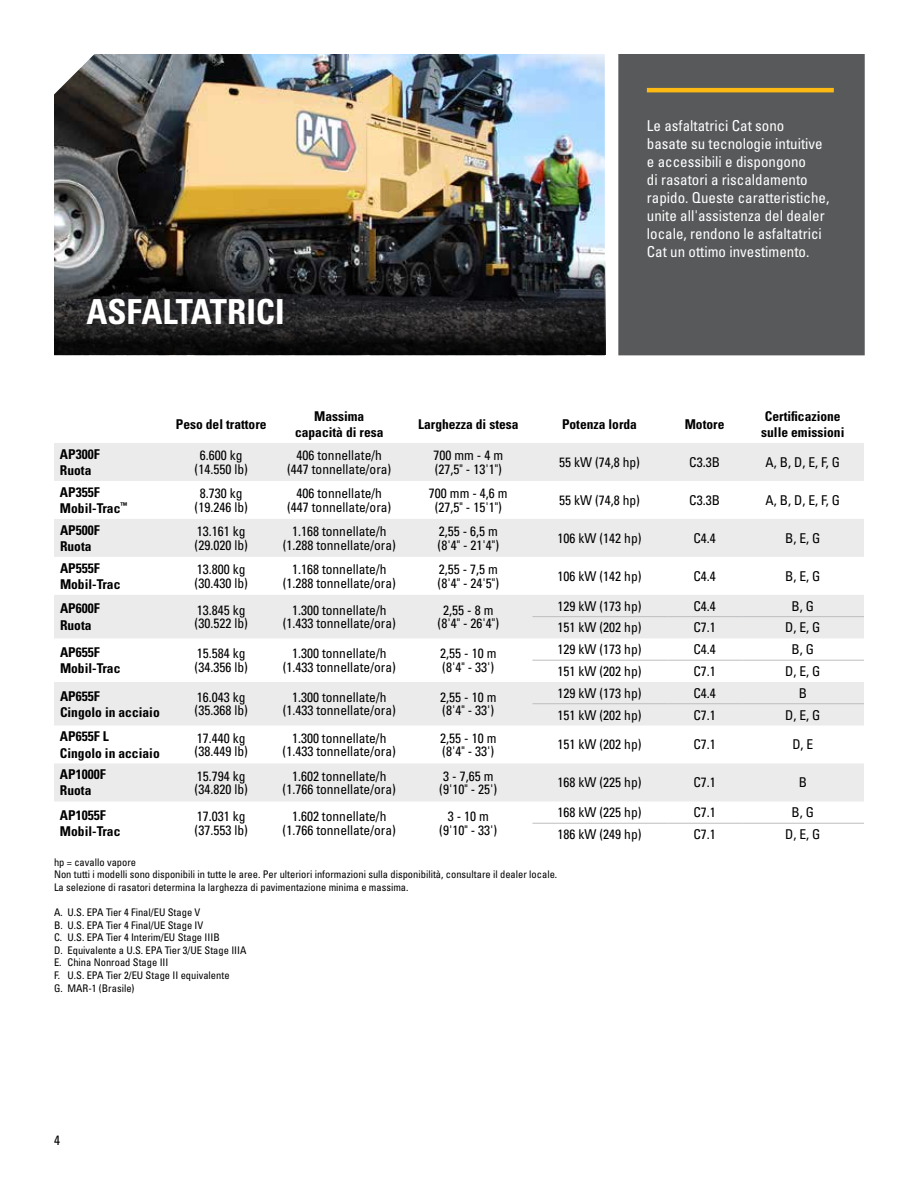
<style>
.page{position:relative;width:918px;height:1188px;background:#fff}
.page>*{position:absolute;margin:0;border:0;box-sizing:border-box;transform-origin:0 0}
.t1{font:700 condensed 34.5px "Univers LT Std";color:#fff}
.t2{font:condensed 15px/18px "Univers LT Std";color:#fff}
.t3{font:condensed 13.5px/13.5px "Univers LT Std";color:#000;text-align:center}
.t4{font:700 condensed 13.5px/16.2px "Univers LT Std";color:#000}
.t5{font:condensed 10.5px/12.6px "Univers LT Std";color:#000}
</style>
<div class="page">
<img style="left:54px;top:54px;width:551px;height:57px">
<svg style="left:54px;top:443px;width:810px;height:114px;fill:#ebebec"></svg>
<svg style="left:54px;top:595px;width:810px;height:206px;fill:#ebebec"></svg>
<hr style="left:532px;top:616px;width:135px;height:1px;background:#bcbec0">
<hr style="left:667px;top:616px;width:75px;height:1px;background:#bcbec0">
<hr style="left:742px;top:616px;width:122px;height:1px;background:#bcbec0">
<hr style="left:532px;top:660px;width:135px;height:1px;background:#bcbec0">
<hr style="left:667px;top:660px;width:75px;height:1px;background:#bcbec0">
<hr style="left:742px;top:660px;width:122px;height:1px;background:#bcbec0">
<hr style="left:532px;top:703px;width:135px;height:1px;background:#bcbec0">
<hr style="left:667px;top:703px;width:75px;height:1px;background:#bcbec0">
<hr style="left:742px;top:703px;width:122px;height:1px;background:#bcbec0">
<hr style="left:532px;top:823px;width:135px;height:1px;background:#bcbec0">
<hr style="left:667px;top:823px;width:75px;height:1px;background:#bcbec0">
<hr style="left:742px;top:823px;width:122px;height:1px;background:#bcbec0">
<div style="left:618px;top:54px;width:247px;height:301px;background:#58595b"></div>
<hr style="left:647px;top:88px;width:187px;height:4px;background:#fdba12">
<img style="left:54px;top:111px;width:552px;height:244px">
<h1 class="t1" style="left:86px;top:290px;width:200px">ASFALTATRICI</h1>
<p class="t2" style="left:647px;top:116px;width:184px">Le asfaltatrici Cat sono<br>basate su tecnologie intuitive e accessibili e dispongono<br>di rasatori a riscaldamento rapido. Queste caratteristiche, unite all'assistenza del dealer locale, rendono le asfaltatrici<br>Cat un ottimo investimento.</p>
<p class="t4" style="left:176px;top:416px;width:92px">Peso del trattore</p>
<p class="t4" style="left:295px;top:408px;width:90px;text-align:center">Massima capacità di resa</p>
<p class="t4" style="left:418px;top:416px;width:102px">Larghezza di stesa</p>
<p class="t4" style="left:562px;top:416px;width:77px">Potenza lorda</p>
<p class="t4" style="left:685px;top:416px;width:41px">Motore</p>
<p class="t4" style="left:761px;top:408px;width:85px">Certificazione sulle emissioni</p>
<p class="t4" style="left:60px;top:446px;width:41px">AP300F<br>Ruota</p>
<p class="t3" style="left:195px;top:448px;width:55px">6.600 kg (14.550 lb)</p>
<p class="t3" style="left:287px;top:448px;width:106px">406 tonnellate/h (447 tonnellate/ora)</p>
<p class="t3" style="left:433px;top:448px;width:71px;text-align:left">700 mm - 4 m (27,5" - 13'1")</p>
<p class="t3" style="left:559px;top:455px;width:82px">55 kW (74,8 hp)</p>
<p class="t3" style="left:689px;top:455px;width:32px">C3.3B</p>
<p class="t3" style="left:766px;top:455px;width:76px">A, B, D, E, F, G</p>
<p class="t4" style="left:60px;top:484px;width:69px">AP355F<br>Mobil-Trac<sup>™</sup></p>
<p class="t3" style="left:195px;top:486px;width:55px">8.730 kg (19.246 lb)</p>
<p class="t3" style="left:287px;top:486px;width:106px">406 tonnellate/h (447 tonnellate/ora)</p>
<p class="t3" style="left:429px;top:486px;width:80px">700 mm - 4,6 m (27,5" - 15'1")</p>
<p class="t3" style="left:559px;top:493px;width:82px">55 kW (74,8 hp)</p>
<p class="t3" style="left:689px;top:493px;width:32px">C3.3B</p>
<p class="t3" style="left:766px;top:493px;width:76px">A, B, D, E, F, G</p>
<p class="t4" style="left:60px;top:522px;width:41px">AP500F<br>Ruota</p>
<p class="t3" style="left:195px;top:524px;width:55px;text-align:left">13.161 kg (29.020 lb)</p>
<p class="t3" style="left:283px;top:524px;width:115px">1.168 tonnellate/h (1.288 tonnellate/ora)</p>
<p class="t3" style="left:438px;top:524px;width:63px;text-align:left">2,55 - 6,5 m (8'4" - 21'4")</p>
<p class="t3" style="left:558px;top:531px;width:85px">106 kW (142 hp)</p>
<p class="t3" style="left:693px;top:531px;width:24px">C4.4</p>
<p class="t3" style="left:785px;top:531px;width:37px">B, E, G</p>
<p class="t4" style="left:60px;top:560px;width:62px">AP555F<br>Mobil-Trac</p>
<p class="t3" style="left:195px;top:562px;width:55px;text-align:left">13.800 kg (30.430 lb)</p>
<p class="t3" style="left:283px;top:562px;width:115px">1.168 tonnellate/h (1.288 tonnellate/ora)</p>
<p class="t3" style="left:438px;top:562px;width:63px;text-align:left">2,55 - 7,5 m (8'4" - 24'5")</p>
<p class="t3" style="left:558px;top:569px;width:85px">106 kW (142 hp)</p>
<p class="t3" style="left:693px;top:569px;width:24px">C4.4</p>
<p class="t3" style="left:785px;top:569px;width:37px">B, E, G</p>
<p class="t4" style="left:60px;top:600px;width:41px">AP600F<br>Ruota</p>
<p class="t3" style="left:195px;top:603px;width:55px;text-align:left">13.845 kg (30.522 lb)</p>
<p class="t3" style="left:283px;top:603px;width:115px">1.300 tonnellate/h (1.433 tonnellate/ora)</p>
<p class="t3" style="left:438px;top:603px;width:63px">2,55 - 8 m (8'4" - 26'4")</p>
<p class="t3" style="left:558px;top:599px;width:85px">129 kW (173 hp)</p>
<p class="t3" style="left:693px;top:599px;width:24px">C4.4</p>
<p class="t3" style="left:792px;top:599px;width:24px">B, G</p>
<p class="t3" style="left:558px;top:621px;width:85px">151 kW (202 hp)</p>
<p class="t3" style="left:693px;top:621px;width:24px">C7.1</p>
<p class="t3" style="left:785px;top:621px;width:37px">D, E, G</p>
<p class="t4" style="left:60px;top:644px;width:62px">AP655F<br>Mobil-Trac</p>
<p class="t3" style="left:195px;top:647px;width:55px;text-align:left">15.584 kg (34.356 lb)</p>
<p class="t3" style="left:283px;top:647px;width:115px">1.300 tonnellate/h (1.433 tonnellate/ora)</p>
<p class="t3" style="left:440px;top:647px;width:58px;text-align:left">2,55 - 10 m (8'4" - 33')</p>
<p class="t3" style="left:558px;top:642px;width:85px">129 kW (173 hp)</p>
<p class="t3" style="left:693px;top:642px;width:24px">C4.4</p>
<p class="t3" style="left:792px;top:642px;width:24px">B, G</p>
<p class="t3" style="left:558px;top:664px;width:85px">151 kW (202 hp)</p>
<p class="t3" style="left:693px;top:664px;width:24px">C7.1</p>
<p class="t3" style="left:785px;top:664px;width:37px">D, E, G</p>
<p class="t4" style="left:60px;top:688px;width:101px">AP655F<br>Cingolo in acciaio</p>
<p class="t3" style="left:195px;top:690px;width:55px;text-align:left">16.043 kg (35.368 lb)</p>
<p class="t3" style="left:283px;top:690px;width:115px">1.300 tonnellate/h (1.433 tonnellate/ora)</p>
<p class="t3" style="left:440px;top:690px;width:58px;text-align:left">2,55 - 10 m (8'4" - 33')</p>
<p class="t3" style="left:558px;top:686px;width:85px">129 kW (173 hp)</p>
<p class="t3" style="left:693px;top:686px;width:24px">C4.4</p>
<p class="t3" style="left:799px;top:686px;width:10px">B</p>
<p class="t3" style="left:558px;top:708px;width:85px">151 kW (202 hp)</p>
<p class="t3" style="left:693px;top:708px;width:24px">C7.1</p>
<p class="t3" style="left:785px;top:708px;width:37px">D, E, G</p>
<p class="t4" style="left:60px;top:728px;width:101px">AP655F L<br>Cingolo in acciaio</p>
<p class="t3" style="left:195px;top:731px;width:55px;text-align:left">17.440 kg (38.449 lb)</p>
<p class="t3" style="left:283px;top:731px;width:115px">1.300 tonnellate/h (1.433 tonnellate/ora)</p>
<p class="t3" style="left:440px;top:731px;width:58px;text-align:left">2,55 - 10 m (8'4" - 33')</p>
<p class="t3" style="left:558px;top:738px;width:85px">151 kW (202 hp)</p>
<p class="t3" style="left:693px;top:738px;width:24px">C7.1</p>
<p class="t3" style="left:792px;top:738px;width:22px">D, E</p>
<p class="t4" style="left:60px;top:766px;width:47px">AP1000F<br>Ruota</p>
<p class="t3" style="left:195px;top:769px;width:55px;text-align:left">15.794 kg (34.820 lb)</p>
<p class="t3" style="left:283px;top:769px;width:115px">1.602 tonnellate/h (1.766 tonnellate/ora)</p>
<p class="t3" style="left:439px;top:769px;width:60px;text-align:left">3 - 7,65 m (9'10" - 25')</p>
<p class="t3" style="left:558px;top:776px;width:85px">168 kW (225 hp)</p>
<p class="t3" style="left:693px;top:776px;width:24px">C7.1</p>
<p class="t3" style="left:799px;top:776px;width:10px">B</p>
<p class="t4" style="left:60px;top:807px;width:62px">AP1055F<br>Mobil-Trac</p>
<p class="t3" style="left:195px;top:810px;width:55px;text-align:left">17.031 kg (37.553 lb)</p>
<p class="t3" style="left:283px;top:810px;width:115px">1.602 tonnellate/h (1.766 tonnellate/ora)</p>
<p class="t3" style="left:439px;top:810px;width:60px">3 - 10 m (9'10" - 33')</p>
<p class="t3" style="left:558px;top:806px;width:85px">168 kW (225 hp)</p>
<p class="t3" style="left:693px;top:806px;width:24px">C7.1</p>
<p class="t3" style="left:792px;top:806px;width:24px">B, G</p>
<p class="t3" style="left:558px;top:827px;width:85px">186 kW (249 hp)</p>
<p class="t3" style="left:693px;top:827px;width:24px">C7.1</p>
<p class="t3" style="left:785px;top:827px;width:37px">D, E, G</p>
<p class="t5" style="left:54px;top:855px;width:505px">hp = cavallo vapore<br>Non tutti i modelli sono disponibili in tutte le aree. Per ulteriori informazioni sulla disponibilità, consultare il dealer locale.<br>La selezione di rasatori determina la larghezza di pavimentazione minima e massima.</p>
<p class="t5" style="left:54px;top:906px;width:194px">A. U.S. EPA Tier 4 Final/EU Stage V<br>B. U.S. EPA Tier 4 Final/UE Stage IV<br>C. U.S. EPA Tier 4 Interim/EU Stage IIIB<br>D. Equivalente a U.S. EPA Tier 3/UE Stage IIIA E. China Nonroad Stage III<br>F. U.S. EPA Tier 2/EU Stage II equivalente<br>G. MAR-1 (Brasile)</p>
<p class="t3" style="left:54px;top:1133px;width:7px">4</p>
</div>
